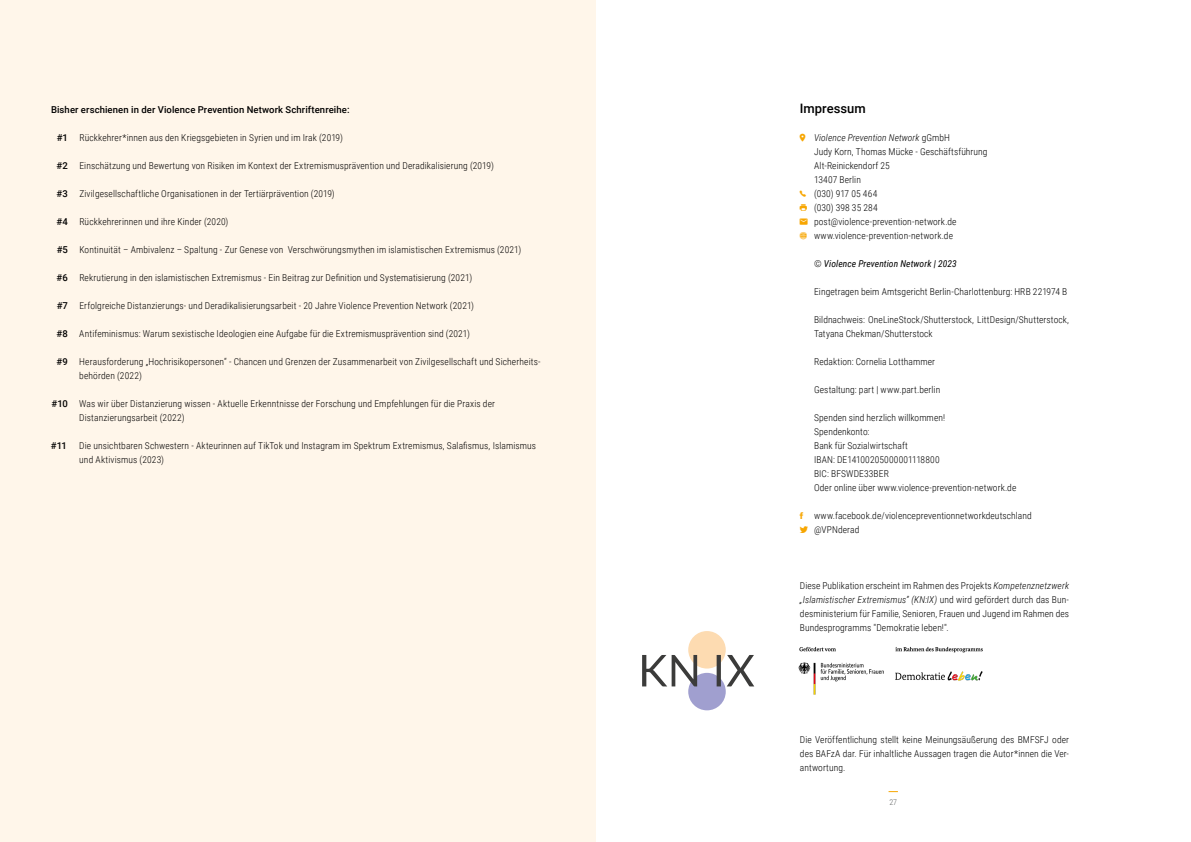
<style>
.page{position:relative;width:1191px;height:842px;background:#fff}
.page>*{position:absolute;margin:0;border:0;box-sizing:border-box;transform-origin:0 0}
.t1{font:500 13px "Roboto";color:#000}
.t2{font:300 9.5px/14px "Roboto Condensed";letter-spacing:.01em;color:#000}
.t3{font:500 9.5px "Roboto";letter-spacing:.01em;color:#000}
.t4{font:italic 9.5px "Roboto Condensed";letter-spacing:.01em;color:#000}
.t5{font:300 8px "Roboto Condensed";color:#646666}
.s1{font-family:"Roboto";font-weight:500}
.s2{font-style:italic}
.s3{font-weight:300;font-style:normal}
</style>
<div class="page">
<div style="left:0;top:0;width:595px;height:842px;background:#fff6ea"></div>
<img style="left:798px;top:646px;width:185px;height:49px">
<div style="left:688px;top:631px;width:37px;height:37px;background:#fddbb1;border-radius:50%"></div>
<div style="left:688px;top:673px;width:37px;height:37px;background:#a09fcf;border-radius:50%"></div>
<svg style="left:642px;top:655px;width:112px;height:31px"></svg>
<p class="t3" style="left:51px;top:103px;width:300px">Bisher erschienen in der Violence Prevention Network Schriftenreihe:</p>
<h1 class="t1" style="left:800px;top:99px;width:67px">Impressum</h1>
<p class="t2" style="left:57px;top:130px;width:288px"><span class="s1">#1</span> Rückkehrer*innen aus den Kriegsgebieten in Syrien und im Irak (2019)</p>
<p class="t2" style="left:57px;top:158px;width:439px"><span class="s1">#2</span> Einschätzung und Bewertung von Risiken im Kontext der Extremismusprävention und Deradikalisierung (2019)</p>
<p class="t2" style="left:57px;top:186px;width:280px"><span class="s1">#3</span> Zivilgesellschaftliche Organisationen in der Tertiärprävention (2019)</p>
<p class="t2" style="left:57px;top:214px;width:173px"><span class="s1">#4</span> Rückkehrerinnen und ihre Kinder (2020)</p>
<p class="t2" style="left:57px;top:242px;width:466px"><span class="s1">#5</span> Kontinuität – Ambivalenz – Spaltung - Zur Genese von Verschwörungsmythen im islamistischen Extremismus (2021)</p>
<p class="t2" style="left:57px;top:270px;width:417px"><span class="s1">#6</span> Rekrutierung in den islamistischen Extremismus - Ein Beitrag zur Definition und Systematisierung (2021)</p>
<p class="t2" style="left:57px;top:298px;width:419px"><span class="s1">#7</span> Erfolgreiche Distanzierungs- und Deradikalisierungsarbeit - 20 Jahre Violence Prevention Network (2021)</p>
<p class="t2" style="left:57px;top:326px;width:415px"><span class="s1">#8</span> Antifeminismus: Warum sexistische Ideologien eine Aufgabe für die Extremismusprävention sind (2021)</p>
<p class="t2" style="left:79px;top:354px;width:463px;text-indent:-23px"><span class="s1">#9</span> Herausforderung „Hochrisikopersonen“ - Chancen und Grenzen der Zusammenarbeit von Zivilgesellschaft und Sicherheits&shy;behörden (2022)</p>
<p class="t2" style="left:79px;top:396px;width:417px;text-indent:-28px"><span class="s1">#10</span> Was wir über Distanzierung wissen - Aktuelle Erkenntnisse der Forschung und Empfehlungen für die Praxis der<br>Distanzierungsarbeit (2022)</p>
<p class="t3" style="left:51px;top:439px;width:18px">#11</p>
<p class="t2" style="left:79px;top:438px;width:458px">Die unsichtbaren Schwestern - Akteurinnen auf TikTok und Instagram im Spektrum Extremismus, Salafismus, Islamismus und Aktivismus (2023)</p>
<p class="t2" style="left:814px;top:130px;width:175px"><span class="s2">Violence Prevention Network</span> gGmbH<br>Judy Korn, Thomas Mücke - Geschäftsführung<br>Alt-Reinickendorf 25<br>13407 Berlin<br>(030) 917 05 464<br>(030) 398 35 284 post@violence-prevention-network.de www.violence-prevention-network.de</p>
<p class="t4" style="left:814px;top:257px;width:144px"><span class="s3">©</span> Violence Prevention Network | 2023</p>
<p class="t2" style="left:814px;top:284px;width:255px">Eingetragen beim Amtsgericht Berlin-Charlottenburg: HRB 221974 B</p>
<p class="t2" style="left:814px;top:312px;width:256px">Bildnachweis: OneLineStock/Shutterstock, LittDesign/Shutterstock,<br>Tatyana Chekman/Shutterstock</p>
<p class="t2" style="left:814px;top:354px;width:122px">Redaktion: Cornelia Lotthammer</p>
<p class="t2" style="left:814px;top:382px;width:128px">Gestaltung: part | www.part.berlin</p>
<p class="t2" style="left:814px;top:410px;width:204px">Spenden sind herzlich willkommen!<br>Spendenkonto:<br>Bank für Sozialwirtschaft<br>IBAN: DE14100205000001118800<br>BIC: BFSWDE33BER<br>Oder online über www.violence-prevention-network.de</p>
<p class="t2" style="left:814px;top:508px;width:219px">www.facebook.de/violencepreventionnetworkdeutschland @VPNderad</p>
<p class="t2" style="left:800px;top:578px;width:271px;text-align:justify">Diese Publikation erscheint im Rahmen des Projekts <span class="s2">Kompetenznetzwerk „Islamistischer Extremismus” (KN:IX)</span> und wird gefördert durch das Bun&shy;desministerium für Familie, Senioren, Frauen und Jugend im Rahmen des Bundesprogramms "Demokratie leben!".</p>
<p class="t2" style="left:800px;top:732px;width:271px;text-align:justify">Die Veröffentlichung stellt keine Meinungsäußerung des BMFSFJ oder des BAFzA dar. Für inhaltliche Aussagen tragen die Autor*innen die Ver&shy;antwortung.</p>
<p class="t5" style="left:889px;top:797px;width:9px">27</p>
</div>
